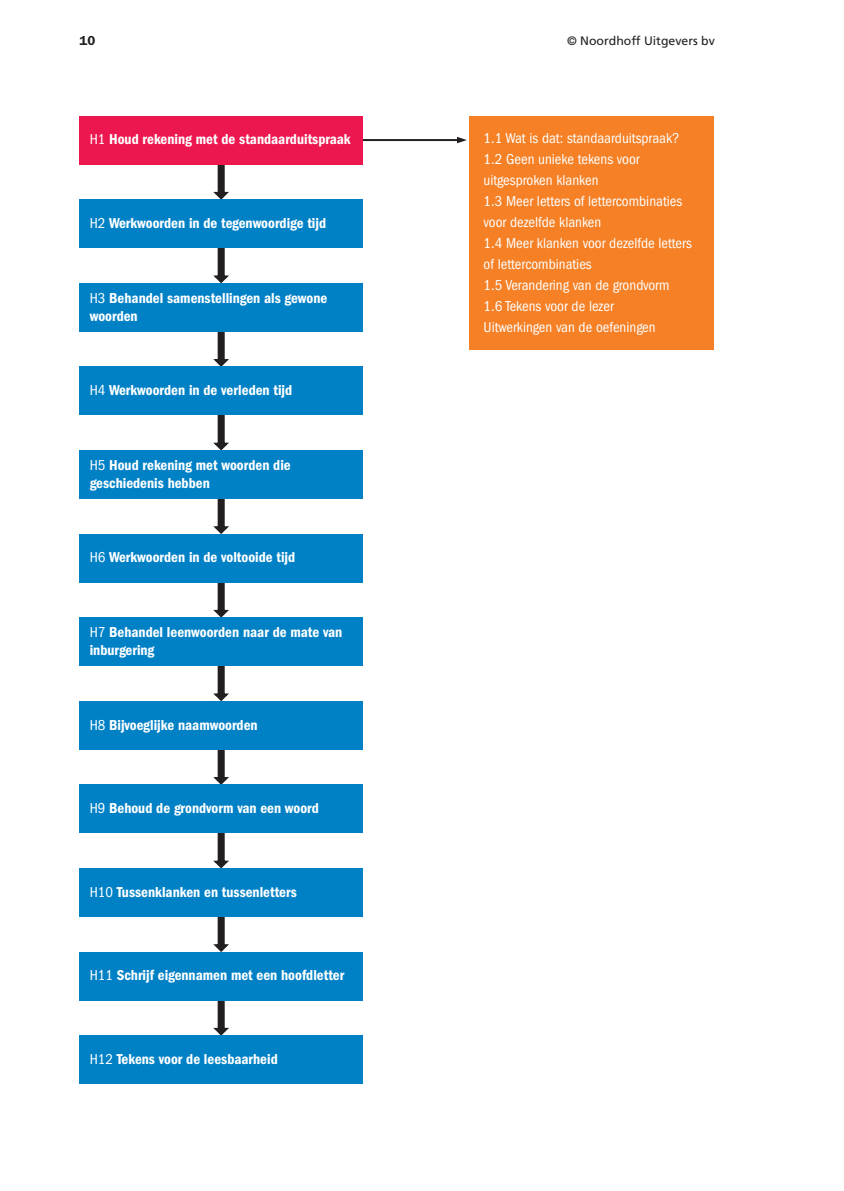
<style>
.page{position:relative;width:844px;height:1191px;background:#fff}
.page>*{position:absolute;margin:0;border:0;box-sizing:border-box;transform-origin:0 0}
.t1{font:14.88px/17.8px "ITC Franklin Gothic Std Dm Cd";color:#fff}
.t2{font:condensed 14.88px/21px "ITC Franklin Gothic Std";color:#fff}
.t3{font:600 13.12px "ITC Franklin Gothic Std";color:#231f20}
.t4{font:12.25px "Frutiger LT Std";color:#231f20}
.s1{font-family:"ITC Franklin Gothic Std";font-stretch:condensed}
</style>
<div class="page">
<hr style="left:363px;top:139px;width:99px;height:2px;background:#231f20">
<svg style="left:457px;top:137px;width:10px;height:6px"></svg>
<svg style="left:213px;top:1000px;width:18px;height:35px"></svg>
<svg style="left:213px;top:916px;width:18px;height:36px"></svg>
<svg style="left:213px;top:833px;width:16px;height:35px"></svg>
<svg style="left:213px;top:749px;width:18px;height:35px"></svg>
<svg style="left:213px;top:665px;width:18px;height:36px"></svg>
<svg style="left:213px;top:582px;width:18px;height:35px"></svg>
<svg style="left:213px;top:498px;width:18px;height:36px"></svg>
<svg style="left:213px;top:415px;width:16px;height:35px"></svg>
<svg style="left:213px;top:331px;width:18px;height:36px"></svg>
<svg style="left:213px;top:248px;width:16px;height:35px"></svg>
<svg style="left:213px;top:164px;width:18px;height:36px"></svg>
<div style="left:469px;top:116px;width:244px;height:233px;background:#f58025"></div>
<div style="left:79px;top:116px;width:284px;height:48px;background:#ed174f"></div>
<div style="left:79px;top:1035px;width:284px;height:48px;background:#0081c6"></div>
<div style="left:79px;top:952px;width:284px;height:48px;background:#0081c6"></div>
<div style="left:79px;top:868px;width:284px;height:48px;background:#0081c6"></div>
<div style="left:79px;top:784px;width:284px;height:49px;background:#0081c6"></div>
<div style="left:79px;top:701px;width:284px;height:48px;background:#0081c6"></div>
<div style="left:79px;top:617px;width:284px;height:48px;background:#0081c6"></div>
<div style="left:79px;top:534px;width:284px;height:48px;background:#0081c6"></div>
<div style="left:79px;top:450px;width:284px;height:48px;background:#0081c6"></div>
<div style="left:79px;top:367px;width:284px;height:48px;background:#0081c6"></div>
<div style="left:79px;top:283px;width:284px;height:48px;background:#0081c6"></div>
<div style="left:79px;top:200px;width:284px;height:48px;background:#0081c6"></div>
<p class="t3" style="left:79px;top:35px;width:17px">10</p>
<p class="t4" style="left:567px;top:35px;width:149px">© Noordhoff Uitgevers bv</p>
<p class="t1" style="left:90px;top:131px;width:262px"><span class="s1">H1</span> Houd rekening met de standaarduitspraak</p>
<p class="t1" style="left:90px;top:215px;width:238px"><span class="s1">H2</span> Werkwoorden in de tegenwoordige tijd</p>
<p class="t1" style="left:90px;top:290px;width:239px"><span class="s1">H3</span> Behandel samenstellingen als gewone woorden</p>
<p class="t1" style="left:90px;top:382px;width:204px"><span class="s1">H4</span> Werkwoorden in de verleden tijd</p>
<p class="t1" style="left:90px;top:457px;width:202px"><span class="s1">H5</span> Houd rekening met woorden die geschiedenis hebben</p>
<p class="t1" style="left:90px;top:549px;width:207px"><span class="s1">H6</span> Werkwoorden in de voltooide tijd</p>
<p class="t1" style="left:90px;top:624px;width:254px"><span class="s1">H7</span> Behandel leenwoorden naar de mate van inburgering</p>
<p class="t1" style="left:90px;top:716px;width:169px"><span class="s1">H8</span> Bijvoeglijke naamwoorden</p>
<p class="t1" style="left:90px;top:800px;width:231px"><span class="s1">H9</span> Behoud de grondvorm van een woord</p>
<p class="t1" style="left:90px;top:883px;width:208px"><span class="s1">H10</span> Tussenklanken en tussenletters</p>
<p class="t1" style="left:90px;top:967px;width:256px"><span class="s1">H11</span> Schrijf eigennamen met een hoofdletter</p>
<p class="t1" style="left:90px;top:1051px;width:189px"><span class="s1">H12</span> Tekens voor de leesbaarheid</p>
<p class="t2" style="left:483px;top:128px;width:210px">1.1 Wat is dat: standaarduitspraak?<br>1.2 Geen unieke tekens voor uitgesproken klanken<br>1.3 Meer letters of lettercombinaties voor dezelfde klanken<br>1.4 Meer klanken voor dezelfde letters of lettercombinaties<br>1.5 Verandering van de grondvorm<br>1.6 Tekens voor de lezer<br>Uitwerkingen van de oefeningen</p>
</div>
